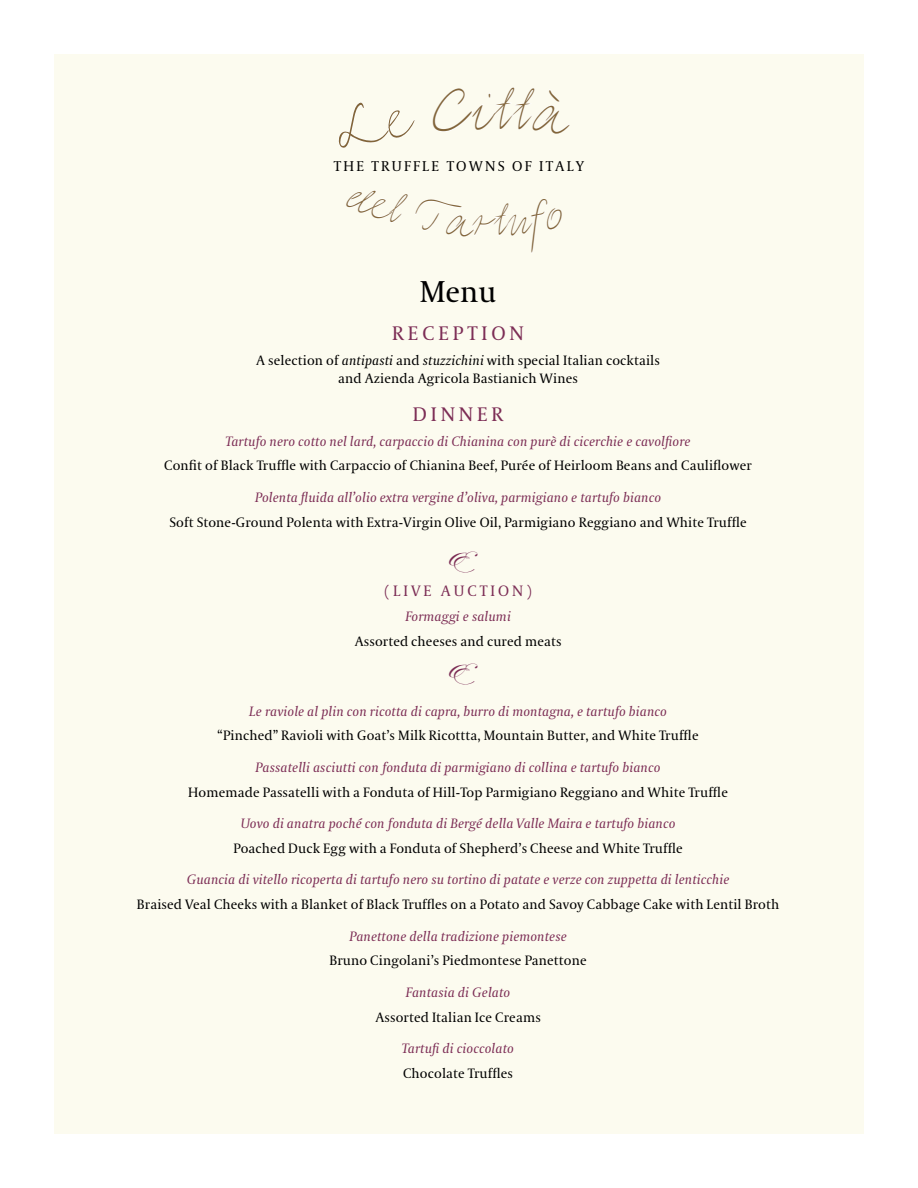
<style>
.page{position:relative;width:918px;height:1188px;background:#fff}
.page>*{position:absolute;margin:0;border:0;box-sizing:border-box;transform-origin:0 0}
.t1{font:51.9px "Elisa LT";color:#82653a;scale:.85 1}
.t2{font:30px "Coranto";color:#000}
.t3{font:19.5px "Coranto";color:#7c2d55}
.t4{font:18px "Burgues Script";color:#7c2d55}
.t5{font:15px "Coranto";color:#7c2d55}
.t6{font:14.1px "Coranto";letter-spacing:.16em;color:#000}
.t7{font:13.5px/18px "Coranto";letter-spacing:.01em;color:#000;text-align:center}
.t8{font:italic 13.5px "Coranto";letter-spacing:.01em;color:#7c2d55}
.s1{font-style:italic}
</style>
<div class="page">
<div style="left:54px;top:54px;width:810px;height:1080px;background:#fcfbef"></div>
<svg style="left:339px;top:102px;width:76px;height:46px"></svg>
<svg style="left:433px;top:87px;width:137px;height:47px"></svg>
<svg style="left:346px;top:190px;width:216px;height:63px"></svg>
<h1 class="t1" style="left:494px;top:81px;width:26px">t</h1>
<p class="t6" style="left:334px;top:158px;width:21px">The</p>
<p class="t6" style="left:372px;top:158px;width:21px">Truff</p>
<p class="t6" style="left:422px;top:158px;width:47px">le Towns</p>
<p class="t6" style="left:512px;top:158px;width:72px">of Italy</p>
<h2 class="t2" style="left:420px;top:273px;width:78px">Menu</h2>
<h3 class="t3" style="left:392px;top:321px;width:32px">Reception</h3>
<p class="t7" style="left:256px;top:352px;width:405px">A selection of <span class="s1">antipasti</span> and <span class="s1">stuzzichini</span> with special Italian cocktails and Azienda Agricola Bastianich Wines</p>
<h3 class="t3" style="left:413px;top:402px;width:34px">Dinner</h3>
<p class="t8" style="left:226px;top:433px;width:466px">Tartufo nero cotto nel lard, carpaccio di Chianina con purè di cicerchie e cavolfiore</p>
<p class="t7" style="left:164px;top:457px;width:589px">Confit of Black Truffle with Carpaccio of Chianina Beef, Purée of Heirloom Beans and Cauliflower</p>
<p class="t8" style="left:255px;top:489px;width:408px">Polenta fluida all’olio extra vergine d’oliva, parmigiano e tartufo bianco</p>
<p class="t7" style="left:170px;top:514px;width:579px">Soft Stone-Ground Polenta with Extra-Virgin Olive Oil, Parmigiano Reggiano and White Truffle</p>
<h3 class="t4" style="left:450px;top:548px;width:30px">œ</h3>
<p class="t5" style="left:384px;top:582px;width:20px">(Live</p>
<p class="t5" style="left:441px;top:582px;width:13px">auction</p>
<p class="t5" style="left:526px;top:582px;width:7px">)</p>
<p class="t8" style="left:405px;top:608px;width:107px">Formaggi e salumi</p>
<p class="t7" style="left:355px;top:633px;width:208px">Assorted cheeses and cured meats</p>
<h3 class="t4" style="left:450px;top:661px;width:30px">œ</h3>
<p class="t8" style="left:249px;top:703px;width:419px">Le raviole al plin con ricotta di capra, burro di montagna, e tartufo bianco</p>
<p class="t7" style="left:218px;top:727px;width:483px">“Pinched” Ravioli with Goat’s Milk Ricottta, Mountain Butter, and White Truffle</p>
<p class="t8" style="left:256px;top:759px;width:406px">Passatelli asciutti con fonduta di parmigiano di collina e tartufo bianco</p>
<p class="t7" style="left:188px;top:784px;width:541px">Homemade Passatelli with a Fonduta of Hill-Top Parmigiano Reggiano and White Truffle</p>
<p class="t8" style="left:241px;top:815px;width:436px">Uovo di anatra poché con fonduta di Bergé della Valle Maira e tartufo bianco</p>
<p class="t7" style="left:233px;top:840px;width:451px">Poached Duck Egg with a Fonduta of Shepherd’s Cheese and White Truffle</p>
<p class="t8" style="left:187px;top:872px;width:544px">Guancia di vitello ricoperta di tartufo nero su tortino di patate e verze con zuppetta di lenticchie</p>
<p class="t7" style="left:137px;top:896px;width:644px">Braised Veal Cheeks with a Blanket of Black Truffles on a Potato and Savoy Cabbage Cake with Lentil Broth</p>
<p class="t8" style="left:349px;top:928px;width:219px">Panettone della tradizione piemontese</p>
<p class="t7" style="left:329px;top:952px;width:259px">Bruno Cingolani’s Piedmontese Panettone</p>
<p class="t8" style="left:406px;top:984px;width:106px">Fantasia di Gelato</p>
<p class="t7" style="left:375px;top:1009px;width:167px">Assorted Italian Ice Creams</p>
<p class="t8" style="left:402px;top:1040px;width:113px">Tartufi di cioccolato</p>
<p class="t7" style="left:403px;top:1065px;width:111px">Chocolate Truffles</p>
</div>
